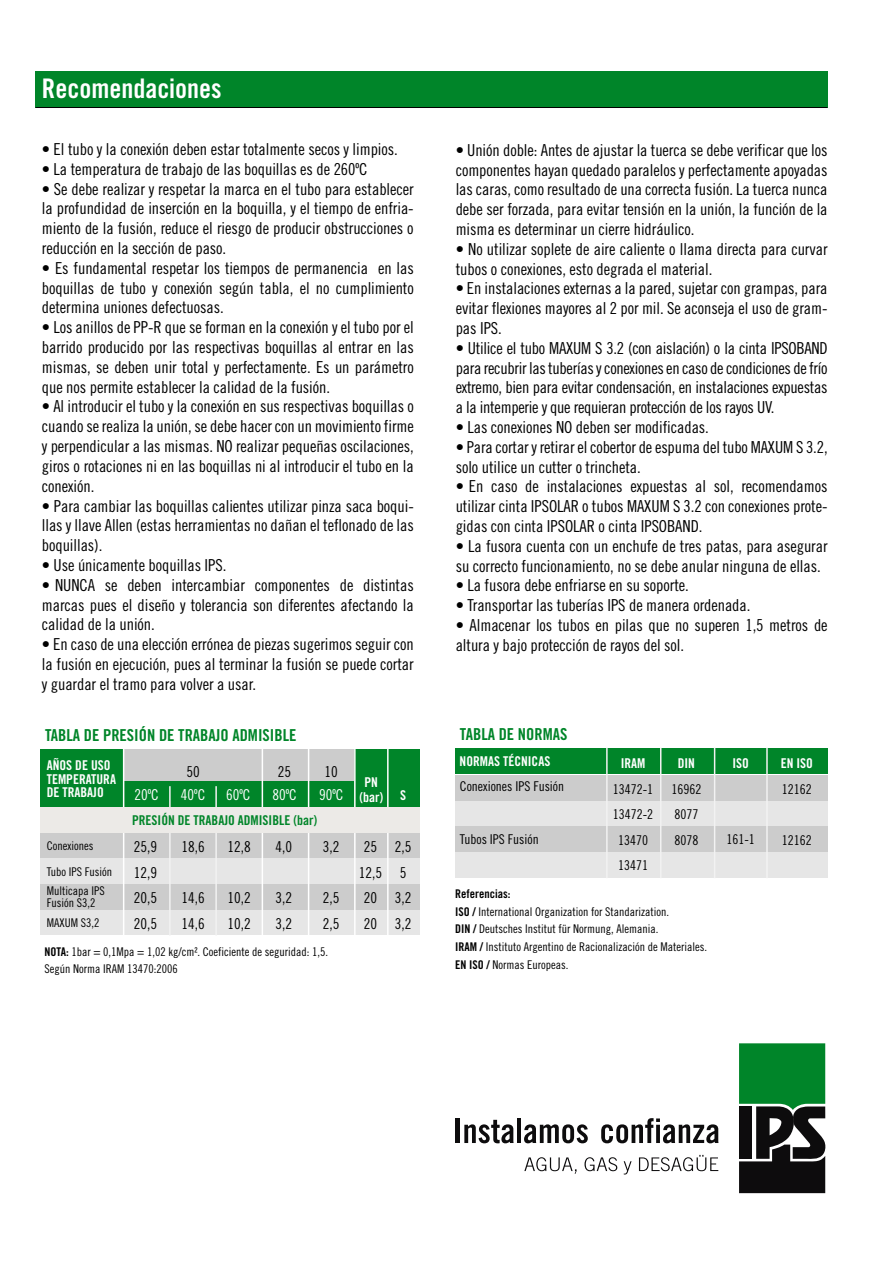
<style>
.page{position:relative;width:893px;height:1263px;background:#fff}
.page>*{position:absolute;margin:0;border:0;box-sizing:border-box;transform-origin:0 0}
.t1{font:27px "Trade Gothic Bold Cond Twenty";color:#fff}
.t2{font:16.5px/19.8px "Trade Gothic Cond Eighteen";letter-spacing:-.005em;color:#000;text-align:justify}
.t3{font:16.5px "Trade Gothic Bold Cond Twenty";color:#008529}
.t4{font:15px/25.5px "Trade Gothic Cond Eighteen";color:#000}
.t5{font:15px "Trade Gothic Cond Eighteen";color:#fff}
.t6{font:13.5px/25.5px "Trade Gothic Cond Eighteen";color:#000;text-align:center}
.t7{font:13.5px/13.5px "Trade Gothic Bold Cond Twenty";color:#fff}
.t8{font:13.5px "Trade Gothic Bold Cond Twenty";color:#008529}
.t9{font:12px/17.7px "Trade Gothic Cond Eighteen";color:#000}
.t10{font:12px "Trade Gothic Bold Cond Twenty";color:#000}
.s1{font-family:"Trade Gothic Bold Cond Twenty"}
</style>
<div class="page">
<div style="left:456px;top:775px;width:372px;height:25px;background:#ccc"></div>
<div style="left:456px;top:748px;width:372px;height:25px;background:#008529"></div>
<div style="left:456px;top:801px;width:372px;height:25px;background:#e6e6e6"></div>
<div style="left:456px;top:852px;width:372px;height:26px;background:#e6e6e6"></div>
<div style="left:456px;top:827px;width:372px;height:25px;background:#ccc"></div>
<hr style="left:606px;top:748px;width:2px;height:130px;background:#f2f2f2">
<hr style="left:660px;top:748px;width:1px;height:130px;background:#f2f2f2">
<hr style="left:714px;top:748px;width:1px;height:130px;background:#f2f2f2">
<hr style="left:766px;top:748px;width:2px;height:130px;background:#f2f2f2">
<div style="left:36px;top:71px;width:792px;height:37px;background:#008529"></div>
<hr style="left:456px;top:1118px;width:4px;height:25px;background:#0d0c0d">
<svg style="left:464px;top:1120px;width:50px;height:23px"></svg>
<hr style="left:517px;top:1118px;width:4px;height:25px;background:#0d0c0d">
<svg style="left:524px;top:1124px;width:64px;height:19px"></svg>
<svg style="left:601px;top:1118px;width:117px;height:25px"></svg>
<svg style="left:739px;top:1043px;width:87px;height:150px;background:#215631"></svg>
<svg style="left:524px;top:1157px;width:53px;height:17px"></svg>
<svg style="left:584px;top:1157px;width:33px;height:14px"></svg>
<svg style="left:624px;top:1161px;width:8px;height:13px"></svg>
<svg style="left:639px;top:1155px;width:79px;height:16px"></svg>
<div style="left:40px;top:749px;width:83px;height:57px;background:#008529"></div>
<div style="left:124px;top:749px;width:232px;height:57px;background:#ccc"></div>
<div style="left:355px;top:749px;width:65px;height:57px;background:#008529"></div>
<div style="left:124px;top:781px;width:234px;height:26px;background:#008529"></div>
<div style="left:40px;top:832px;width:380px;height:26px;background:#ccc"></div>
<div style="left:40px;top:858px;width:380px;height:26px;background:#e6e6e6"></div>
<div style="left:40px;top:909px;width:380px;height:26px;background:#e6e6e6"></div>
<div style="left:40px;top:884px;width:380px;height:25px;background:#ccc"></div>
<hr style="left:123px;top:748px;width:1px;height:188px;background:#fff">
<hr style="left:169px;top:786px;width:2px;height:150px;background:#f2f2f2">
<hr style="left:215px;top:786px;width:2px;height:150px;background:#f2f2f2">
<hr style="left:262px;top:748px;width:1px;height:188px;background:#fff">
<hr style="left:308px;top:748px;width:1px;height:188px;background:#fff">
<hr style="left:354px;top:747px;width:2px;height:189px;background:#fff">
<hr style="left:387px;top:747px;width:2px;height:189px;background:#fff">
<div style="left:40px;top:807px;width:380px;height:25px;background:#eceae7"></div>
<hr style="left:36px;top:107px;width:791px;height:1px;background:#000">
<h1 class="t1" style="left:42px;top:72px;width:181px">Recomendaciones</h1>
<p class="t2" style="left:42px;top:139px;width:357px">• El tubo y la conexión deben estar totalmente secos y limpios.</p>
<p class="t2" style="left:42px;top:159px;width:327px">• La temperatura de trabajo de las boquillas es de 260ºC</p>
<p class="t2" style="left:42px;top:179px;width:373px">• Se debe realizar y respetar la marca en el tubo para establecer la profundidad de inserción en la boquilla, y el tiempo de enfria&shy;miento de la fusión, reduce el riesgo de producir obstrucciones o reducción en la sección de paso.</p>
<p class="t2" style="left:42px;top:258px;width:373px">• Es fundamental respetar los tiempos de permanencia en las boquillas de tubo y conexión según tabla, el no cumplimiento determina uniones defectuosas.</p>
<p class="t2" style="left:42px;top:317px;width:373px">• Los anillos de PP-R que se forman en la conexión y el tubo por el barrido producido por las respectivas boquillas al entrar en las mismas, se deben unir total y perfectamente. Es un parámetro que nos permite establecer la calidad de la fusión.</p>
<p class="t2" style="left:42px;top:396px;width:373px">• Al introducir el tubo y la conexión en sus respectivas boquillas o cuando se realiza la unión, se debe hacer con un movimiento firme y perpendicular a las mismas. NO realizar pequeñas oscilaciones, giros o rotaciones ni en las boquillas ni al introducir el tubo en la conexión.</p>
<p class="t2" style="left:42px;top:495px;width:373px">• Para cambiar las boquillas calientes utilizar pinza saca boqui&shy;llas y llave Allen (estas herramientas no dañan el teflonado de las boquillas).</p>
<p class="t2" style="left:42px;top:555px;width:186px">• Use únicamente boquillas IPS.</p>
<p class="t2" style="left:42px;top:575px;width:373px">• NUNCA se deben intercambiar componentes de distintas marcas pues el diseño y tolerancia son diferentes afectando la calidad de la unión.</p>
<p class="t2" style="left:42px;top:634px;width:373px">• En caso de una elección errónea de piezas sugerimos seguir con la fusión en ejecución, pues al terminar la fusión se puede cortar y guardar el tramo para volver a usar.</p>
<p class="t3" style="left:45px;top:725px;width:253px">TABLA DE PRESIÓN DE TRABAJO ADMISIBLE</p>
<p class="t7" style="left:47px;top:758px;width:71px">AÑOS DE USO<br>TEMPERATURA<br>DE TRABAJO</p>
<p class="t4" style="left:186px;top:759px;width:15px">50</p>
<p class="t5" style="left:181px;top:785px;width:26px">40ºC</p>
<p class="t4" style="left:278px;top:759px;width:15px">25</p>
<p class="t5" style="left:272px;top:785px;width:26px">80ºC</p>
<p class="t5" style="left:134px;top:785px;width:26px">20ºC</p>
<p class="t5" style="left:226px;top:785px;width:26px">60ºC</p>
<p class="t4" style="left:324px;top:759px;width:15px">10</p>
<p class="t5" style="left:319px;top:785px;width:26px">90ºC</p>
<p class="t9" style="left:47px;top:833px;width:67px;line-height:25.5px">Conexiones<br>Tubo IPS Fusión</p>
<p class="t9" style="left:47px;top:885px;width:59px;line-height:12px">Multicapa IPS<br>Fusión S3,2</p>
<p class="t9" style="left:47px;top:914px;width:54px">MAXUM S3,2</p>
<p class="t8" style="left:132px;top:811px;width:187px">PRESIÓN DE TRABAJO ADMISIBLE (bar)</p>
<p class="t4" style="left:134px;top:834px;width:25px;text-align:justify">25,9<br>12,9<br>20,5<br>20,5</p>
<p class="t4" style="left:181px;top:834px;width:25px">18,6</p>
<p class="t4" style="left:181px;top:885px;width:25px">14,6<br>14,6</p>
<p class="t4" style="left:228px;top:834px;width:25px">12,8</p>
<p class="t4" style="left:228px;top:885px;width:25px">10,2<br>10,2</p>
<p class="t4" style="left:276px;top:834px;width:18px">4,0</p>
<p class="t4" style="left:276px;top:885px;width:18px">3,2<br>3,2</p>
<p class="t4" style="left:323px;top:834px;width:18px">3,2</p>
<p class="t4" style="left:323px;top:885px;width:18px">2,5<br>2,5</p>
<p class="t9" style="left:45px;top:943px;width:285px;line-height:17px"><span class="s1">NOTA:</span> 1bar = 0,1Mpa = 1,02 kg/cm². Coeficiente de seguridad: 1,5.<br>Según Norma IRAM 13470:2006</p>
<p class="t7" style="left:359px;top:774px;width:25px;line-height:15px;text-align:center">PN (bar)</p>
<p class="t7" style="left:400px;top:788px;width:7px">S</p>
<p class="t4" style="left:359px;top:834px;width:25px;text-align:center">25<br>12,5<br>20<br>20</p>
<p class="t4" style="left:395px;top:834px;width:18px;text-align:center">2,5<br>5<br>3,2<br>3,2</p>
<p class="t2" style="left:456px;top:140px;width:373px">• Unión doble: Antes de ajustar la tuerca se debe verificar que los componentes hayan quedado paralelos y perfectamente apoyadas las caras, como resultado de una correcta fusión. La tuerca nunca debe ser forzada, para evitar tensión en la unión, la función de la misma es determinar un cierre hidráulico.</p>
<p class="t2" style="left:456px;top:239px;width:373px">• No utilizar soplete de aire caliente o llama directa para curvar tubos o conexiones, esto degrada el material.</p>
<p class="t2" style="left:456px;top:278px;width:373px">• En instalaciones externas a la pared, sujetar con grampas, para evitar flexiones mayores al 2 por mil. Se aconseja el uso de gram&shy;pas IPS.</p>
<p class="t2" style="left:456px;top:338px;width:373px">• Utilice el tubo MAXUM S 3.2 (con aislación) o la cinta IPSOBAND para recubrir las tuberías y conexiones en caso de condiciones de frío extremo, bien para evitar condensación, en instalaciones expuestas a la intemperie y que requieran protección de los rayos UV.</p>
<p class="t2" style="left:456px;top:417px;width:255px">• Las conexiones NO deben ser modificadas.</p>
<p class="t2" style="left:456px;top:437px;width:373px">• Para cortar y retirar el cobertor de espuma del tubo MAXUM S 3.2, solo utilice un cutter o trincheta.</p>
<p class="t2" style="left:456px;top:476px;width:373px">• En caso de instalaciones expuestas al sol, recomendamos utilizar cinta IPSOLAR o tubos MAXUM S 3.2 con conexiones prote&shy;gidas con cinta IPSOLAR o cinta IPSOBAND.</p>
<p class="t2" style="left:456px;top:536px;width:373px">• La fusora cuenta con un enchufe de tres patas, para asegurar su correcto funcionamiento, no se debe anular ninguna de ellas.</p>
<p class="t2" style="left:456px;top:575px;width:235px">• La fusora debe enfriarse en su soporte.</p>
<p class="t2" style="left:456px;top:595px;width:296px">• Transportar las tuberías IPS de manera ordenada.</p>
<p class="t2" style="left:456px;top:615px;width:373px">• Almacenar los tubos en pilas que no superen 1,5 metros de altura y bajo protección de rayos del sol.</p>
<p class="t3" style="left:460px;top:724px;width:109px">TABLA DE NORMAS</p>
<p class="t7" style="left:460px;top:754px;width:92px">NORMAS TÉCNICAS</p>
<p class="t7" style="left:621px;top:756px;width:26px">IRAM</p>
<p class="t6" style="left:613px;top:776px;width:42px">13472-1<br>13472-2<br>13470<br>13471</p>
<p class="t7" style="left:732px;top:756px;width:18px">ISO</p>
<p class="t7" style="left:781px;top:756px;width:34px">EN ISO</p>
<p class="t6" style="left:782px;top:776px;width:31px">12162</p>
<p class="t7" style="left:678px;top:756px;width:19px">DIN</p>
<p class="t6" style="left:671px;top:776px;width:31px;text-align:left">16962<br>8077<br>8078</p>
<p class="t6" style="left:460px;top:774px;width:106px">Conexiones IPS Fusión</p>
<p class="t6" style="left:460px;top:827px;width:80px">Tubos IPS Fusión</p>
<p class="t6" style="left:782px;top:827px;width:31px">12162</p>
<p class="t6" style="left:726px;top:827px;width:30px">161-1</p>
<p class="t10" style="left:455px;top:886px;width:57px">Referencias:</p>
<p class="t9" style="left:455px;top:902px;width:253px"><span class="s1">ISO /</span> International Organization for Standarization.<br><span class="s1">DIN /</span> Deutsches Institut für Normung, Alemania.<br><span class="s1">IRAM /</span> Instituto Argentino de Racionalización de Materiales.<br><span class="s1">EN ISO /</span> Normas Europeas.</p>
</div>
